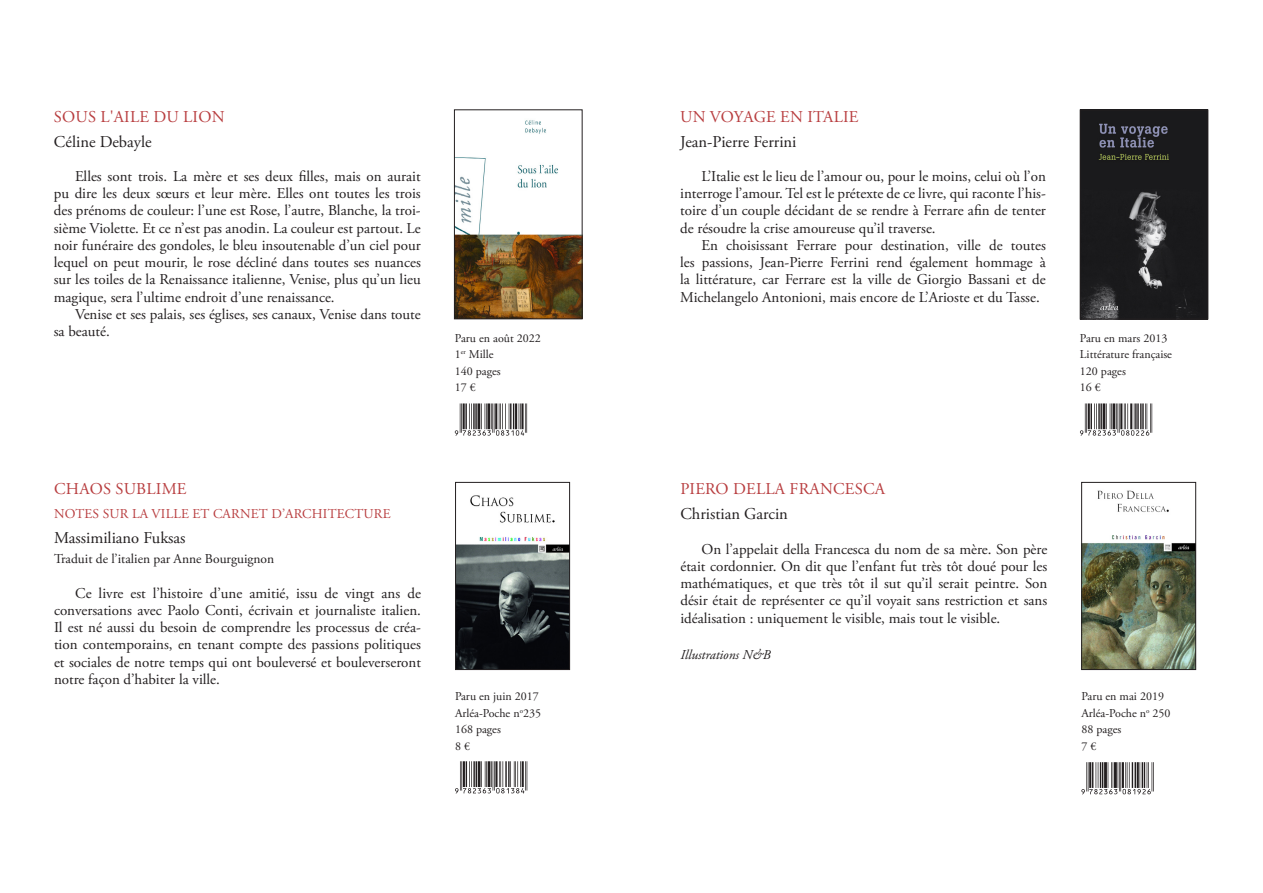
<style>
.page{position:relative;width:1263px;height:893px;background:#fff}
.page>*{position:absolute;margin:0;border:0;box-sizing:border-box;transform-origin:0 0}
.Auteur{font:16.5px "Adobe Garamond Pro";color:#231f20}
.Titres{font:16.5px "Adobe Garamond Pro";letter-spacing:.015em;color:#b83d3f}
.Texte_courant{font:15px/17.2px "Adobe Garamond Pro";color:#231f20;text-align:justify}
.Sous-titre{font:13.5px "Adobe Garamond Pro";letter-spacing:.015em;color:#b83d3f}
.Traduit_de{font:13.5px "Adobe Garamond Pro";color:#231f20}
._1re_ligne_Mentions_Prix{font:italic 13.5px "Adobe Garamond Pro";color:#231f20}
.Indications_livres{font:12px "Adobe Garamond Pro";color:#231f20}
</style>
<div class="page">
<img style="left:456px;top:120px;width:124px;height:197px">
<div style="left:454px;top:110px;width:128px;height:209px;border:1px solid #231f20"></div>
<svg style="left:455px;top:403px;width:72px;height:33px"></svg>
<img style="left:1082px;top:112px;width:124px;height:205px">
<div style="left:1080px;top:110px;width:128px;height:209px;border:1px solid #231f20"></div>
<svg style="left:1080px;top:403px;width:72px;height:33px"></svg>
<img style="left:1083px;top:490px;width:111px;height:178px">
<div style="left:1081px;top:482px;width:115px;height:188px;border:1px solid #231f20"></div>
<svg style="left:1081px;top:762px;width:73px;height:32px"></svg>
<img style="left:457px;top:495px;width:111px;height:173px">
<div style="left:455px;top:482px;width:115px;height:188px;border:1px solid #231f20"></div>
<svg style="left:455px;top:761px;width:72px;height:32px"></svg>
<p class="Titres" style="left:54px;top:107px;width:172px">SOUS L'AILE DU LION</p>
<p class="Auteur" style="left:54px;top:132px;width:99px">Céline Debayle</p>
<p class="Texte_courant" style="left:54px;top:168px;width:369px;text-indent:21px">Elles sont trois. La mère et ses deux filles, mais on aurait pu dire les deux sœurs et leur mère. Elles ont toutes les trois des prénoms de couleur: l’une est Rose, l’autre, Blanche, la troi&shy;sième Violette. Et ce n’est pas anodin. La couleur est partout. Le noir funéraire des gondoles, le bleu insoutenable d’un ciel pour lequel on peut mourir, le rose décliné dans toutes ses nuances sur les toiles de la Renaissance italienne, Venise, plus qu’un lieu magique, sera l’ultime endroit d’une renaissance.</p>
<p class="Texte_courant" style="left:54px;top:306px;width:368px;text-indent:21px">Venise et ses palais, ses églises, ses canaux, Venise dans toute sa beauté.</p>
<p class="Indications_livres" style="left:455px;top:331px;width:87px">Paru en août 2022</p>
<p class="Indications_livres" style="left:455px;top:347px;width:40px">1<sup>er</sup> Mille</p>
<p class="Indications_livres" style="left:455px;top:364px;width:47px">140 pages</p>
<p class="Indications_livres" style="left:455px;top:380px;width:22px">17 €</p>
<p class="Titres" style="left:54px;top:479px;width:134px">CHAOS SUBLIME</p>
<p class="Sous-titre" style="left:54px;top:505px;width:338px">NOTES SUR LA VILLE ET CARNET D’ARCHITECTURE</p>
<p class="Auteur" style="left:54px;top:527px;width:133px">Massimiliano Fuksas</p>
<p class="Traduit_de" style="left:54px;top:551px;width:222px">Traduit de l’italien par Anne Bourguignon</p>
<p class="Texte_courant" style="left:54px;top:585px;width:368px;text-indent:21px">Ce livre est l’histoire d’une amitié, issu de vingt ans de conversations avec Paolo Conti, écrivain et journaliste italien.<br>Il est né aussi du besoin de comprendre les processus de créa&shy;tion contemporains, en tenant compte des passions politiques et sociales de notre temps qui ont bouleversé et bouleverseront notre façon d’habiter la ville.</p>
<p class="Indications_livres" style="left:455px;top:689px;width:85px">Paru en juin 2017</p>
<p class="Indications_livres" style="left:455px;top:706px;width:88px">Arléa-Poche n<sup>o</sup>235</p>
<p class="Indications_livres" style="left:455px;top:722px;width:47px">168 pages</p>
<p class="Indications_livres" style="left:455px;top:739px;width:16px">8 €</p>
<p class="Titres" style="left:680px;top:106px;width:180px">UN VOYAGE EN ITALIE</p>
<p class="Auteur" style="left:680px;top:131px;width:118px">Jean-Pierre Ferrini</p>
<p class="Texte_courant" style="left:680px;top:168px;width:367px;text-indent:21px">L’Italie est le lieu de l’amour ou, pour le moins, celui où l’on interroge l’amour. Tel est le prétexte de ce livre, qui raconte l’his&shy;toire d’un couple décidant de se rendre à Ferrare afin de tenter de résoudre la crise amoureuse qu’il traverse.</p>
<p class="Texte_courant" style="left:680px;top:237px;width:367px;text-indent:21px">En choisissant Ferrare pour destination, ville de toutes les passions, Jean-Pierre Ferrini rend également hommage à la littérature, car Ferrare est la ville de Giorgio Bassani et de Michelangelo Antonioni, mais encore de L’Arioste et du Tasse.</p>
<p class="Indications_livres" style="left:1080px;top:331px;width:89px">Paru en mars 2013</p>
<p class="Indications_livres" style="left:1080px;top:347px;width:94px">Littérature française</p>
<p class="Indications_livres" style="left:1080px;top:364px;width:47px">120 pages</p>
<p class="Indications_livres" style="left:1080px;top:380px;width:22px">16 €</p>
<p class="Titres" style="left:680px;top:479px;width:206px">PIERO DELLA FRANCESCA</p>
<p class="Auteur" style="left:680px;top:504px;width:109px">Christian Garcin</p>
<p class="Texte_courant" style="left:680px;top:541px;width:368px;text-indent:21px">On l’appelait della Francesca du nom de sa mère. Son père était cordonnier. On dit que l’enfant fut très tôt doué pour les mathématiques, et que très tôt il sut qu’il serait peintre. Son désir était de représenter ce qu’il voyait sans restriction et sans idéalisation : uniquement le visible, mais tout le visible.</p>
<p class="_1re_ligne_Mentions_Prix" style="left:680px;top:646px;width:92px">Illustrations N&amp;B</p>
<p class="Indications_livres" style="left:1081px;top:689px;width:84px">Paru en mai 2019</p>
<p class="Indications_livres" style="left:1081px;top:706px;width:91px">Arléa-Poche n<sup>o</sup> 250</p>
<p class="Indications_livres" style="left:1081px;top:722px;width:41px">88 pages</p>
<p class="Indications_livres" style="left:1081px;top:739px;width:16px">7 €</p>
</div>
